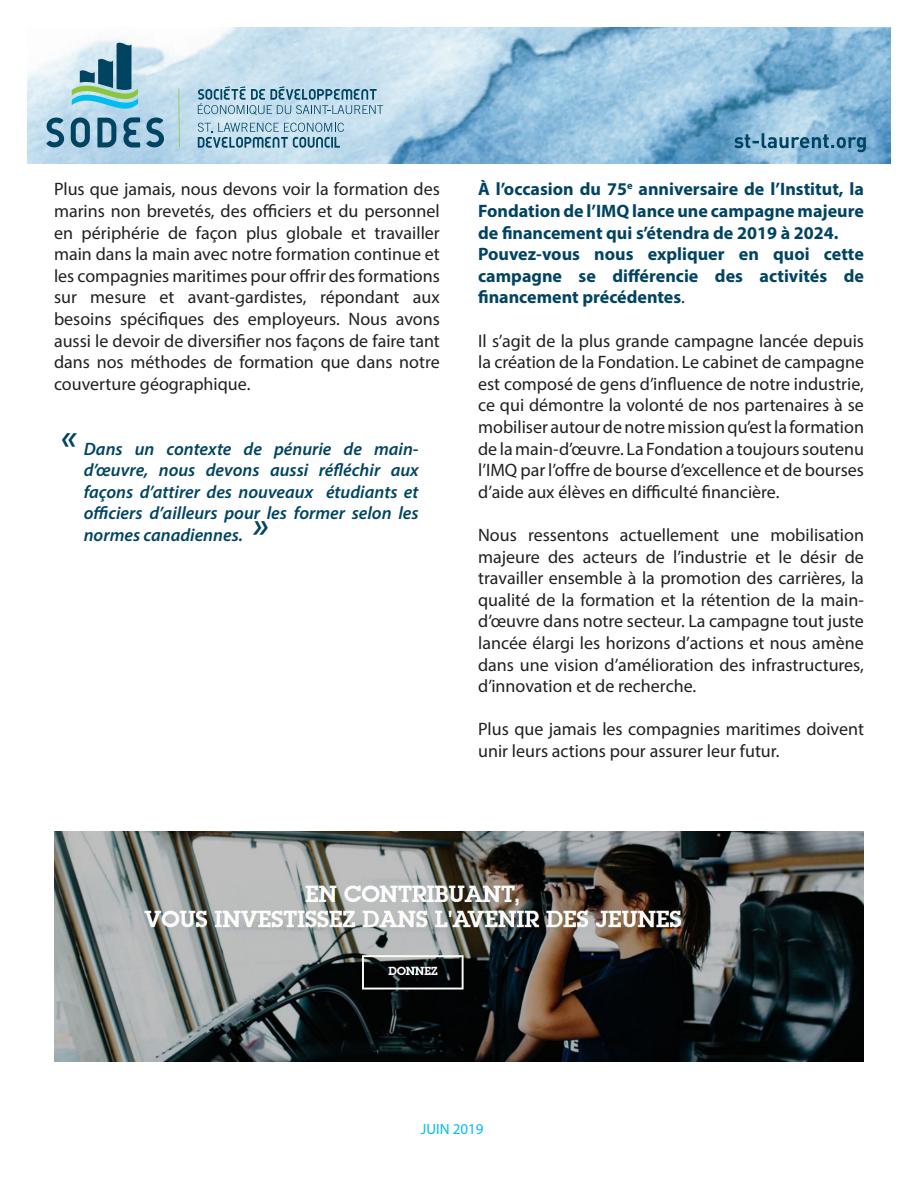
<style>
.page{position:relative;width:918px;height:1188px;background:#fff}
.page>*{position:absolute;margin:0;border:0;box-sizing:border-box;transform-origin:0 0}
.t1{font:italic 600 36px "Myriad Pro";color:#004462}
.t2{font:18px/21.6px "Myriad Pro";color:#231f20;text-align:justify}
.t3{font:700 18px/21.6px "Myriad Pro";color:#004462;text-align:justify}
.t4{font:italic 600 18px/21.6px "Myriad Pro";color:#004462;text-align:justify}
.t5{font:15px "Myriad Pro";color:#00bdf2}
.s1{font-weight:400;color:#231f20}
</style>
<div class="page">
<img style="left:27px;top:27px;width:864px;height:136px">
<svg style="left:47px;top:117px;width:17px;height:30px"></svg>
<svg style="left:146px;top:117px;width:18px;height:30px"></svg>
<svg style="left:71px;top:40px;width:69px;height:108px;background:#81afbd"></svg>
<hr style="left:178px;top:88px;width:2px;height:60px;background:#8bc63e">
<svg style="left:198px;top:86px;width:185px;height:29px;background:#99bcce"></svg>
<svg style="left:198px;top:123px;width:146px;height:25px;background:#94b8ca"></svg>
<svg style="left:734px;top:133px;width:132px;height:19px;background:#6a9dba"></svg>
<img style="left:54px;top:831px;width:810px;height:230px">
<p class="t2" style="left:54px;top:178px;width:387px">Plus que jamais, nous devons voir la formation des marins non brevetés, des officiers et du personnel en périphérie de façon plus globale et travailler main dans la main avec notre formation continue et les compagnies maritimes pour offrir des formations sur mesure et avant-gardistes, répondant aux besoins spécifiques des employeurs. Nous avons aussi le devoir de diversifier nos façons de faire tant dans nos méthodes de formation que dans notre couverture géographique.</p>
<p class="t1" style="left:61px;top:414px;width:17px">«</p>
<p class="t4" style="left:84px;top:437px;width:336px">Dans un contexte de pénurie de main&shy;d’œuvre, nous devons aussi réfléchir aux façons d’attirer des nouveaux étudiants et officiers d’ailleurs pour les former selon les normes canadiennes.</p>
<p class="t1" style="left:253px;top:502px;width:17px">»</p>
<p class="t3" style="left:478px;top:178px;width:387px">À l’occasion du 75<sup>e</sup> anniversaire de l’Institut, la Fondation de l’IMQ lance une campagne majeure de financement qui s’étendra de 2019 à 2024.</p>
<p class="t3" style="left:478px;top:243px;width:387px">Pouvez-vous nous expliquer en quoi cette campagne se différencie des activités de financement précédentes<span class="s1">.</span></p>
<p class="t2" style="left:478px;top:330px;width:387px">Il s’agit de la plus grande campagne lancée depuis la création de la Fondation. Le cabinet de campagne est composé de gens d’influence de notre industrie, ce qui démontre la volonté de nos partenaires à se mobiliser autour de notre mission qu’est la formation de la main-d’œuvre. La Fondation a toujours soutenu l’IMQ par l’offre de bourse d’excellence et de bourses d’aide aux élèves en difficulté financière.</p>
<p class="t2" style="left:478px;top:524px;width:387px">Nous ressentons actuellement une mobilisation majeure des acteurs de l’industrie et le désir de travailler ensemble à la promotion des carrières, la qualité de la formation et la rétention de la main&shy;d’œuvre dans notre secteur. La campagne tout juste lancée élargi les horizons d’actions et nous amène dans une vision d’amélioration des infrastructures, d’innovation et de recherche.</p>
<p class="t2" style="left:478px;top:718px;width:387px">Plus que jamais les compagnies maritimes doivent unir leurs actions pour assurer leur futur.</p>
<p class="t5" style="left:421px;top:1119px;width:64px">JUIN 2019</p>
</div>
